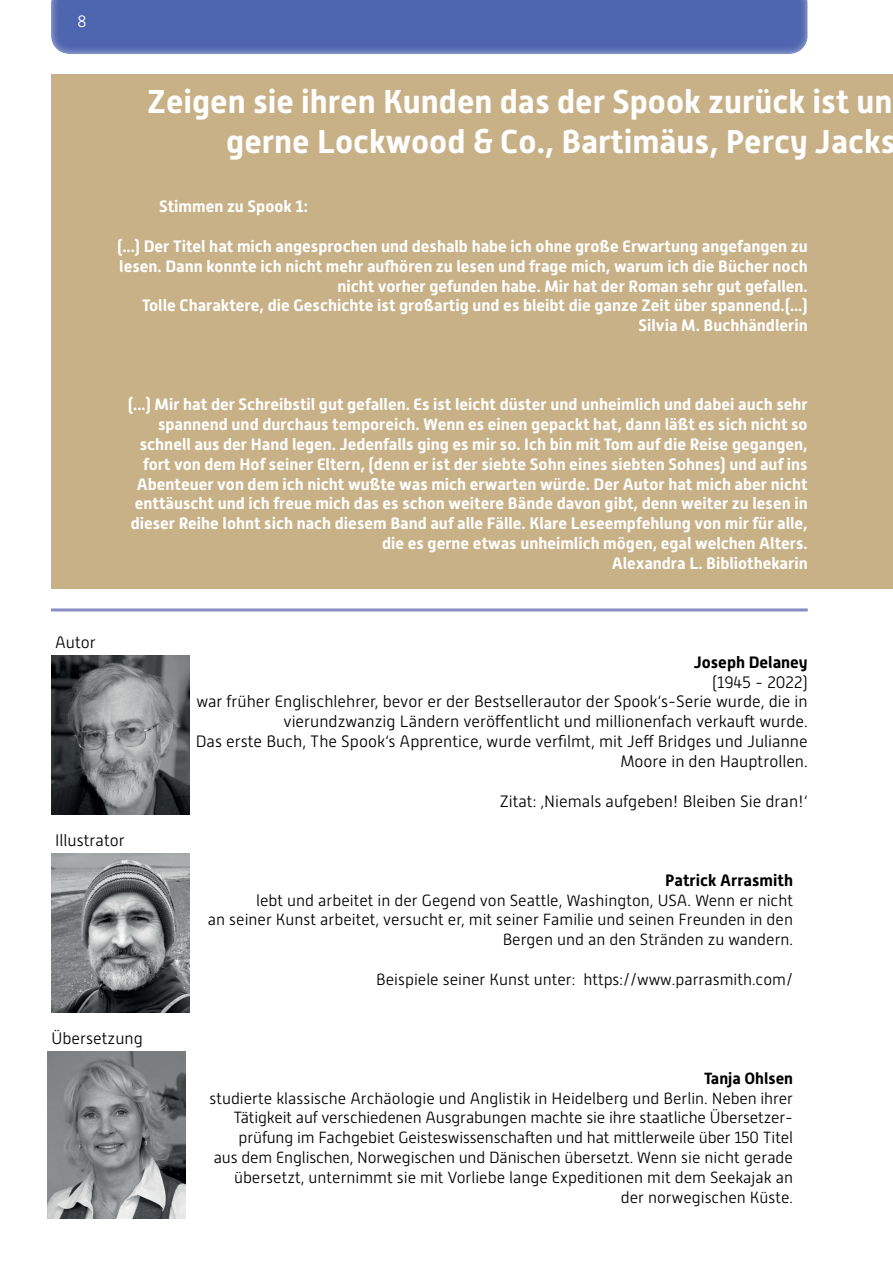
<style>
.page{position:relative;width:893px;height:1263px;background:#fff}
.page>*{position:absolute;margin:0;border:0;box-sizing:border-box;transform-origin:0 0}
.t1{font:700 33px/39.6px "Alwyn New";color:#fff;text-align:right}
.t2{font:700 16.5px/19.8px "Alwyn New";color:#fff;text-align:right}
.t3{font:300 16.5px/19.8px "Alwyn New";color:#000001;text-align:right}
.t4{font:700 16.5px "Alwyn New";color:#000001}
.t5{font:300 16.5px "Alwyn New";color:#fff}
.t6{font:300 16.2px/19.8px "Alwyn New";color:#000001;text-align:right}
.t7{font:700 16.2px "Alwyn New";color:#000001}
.s1{color:#fff}
</style>
<div class="page">
<hr style="left:51px;top:608px;width:757px;height:3px;background:#878dc5">
<div style="left:51px;top:74px;width:842px;height:515px;background:#c8b187"></div>
<div style="left:50px;top:0;width:759px;height:56px;background:#fff;opacity:.75"></div>
<img style="left:51px;top:655px;width:138px;height:159px">
<img style="left:51px;top:854px;width:138px;height:159px">
<img style="left:47px;top:1052px;width:138px;height:166px">
<p class="t5" style="left:77px;top:12px;width:11px">8</p>
<h1 class="t1" style="left:147px;top:82px;width:750px">Zeigen sie ihren Kunden das der Spook zurück ist un gerne Lockwood &amp; Co., Bartimäus, Percy Jacks</h1>
<p class="t2" style="left:159px;top:197px;width:150px">Stimmen zu Spook 1:</p>
<p class="t2" style="left:117px;top:236px;width:692px">(...) Der Titel hat mich angesprochen und deshalb habe ich ohne große Erwartung angefangen zu lesen. Dann konnte ich nicht mehr aufhören zu lesen und frage mich, warum ich die Bücher noch nicht vorher gefunden habe. Mir hat der Roman sehr gut gefallen.<br>Tolle Charaktere, die Geschichte ist großartig und es bleibt die ganze Zeit über spannend.(...)<br>Silvia M. Buchhändlerin</p>
<p class="t2" style="left:128px;top:395px;width:681px">(...) Mir hat der Schreibstil gut gefallen. Es ist leicht düster und unheimlich und dabei auch sehr spannend und durchaus temporeich. Wenn es einen gepackt hat, dann läßt es sich nicht so schnell aus der Hand legen. Jedenfalls ging es mir so. Ich bin mit Tom auf die Reise gegangen, fort von dem Hof seiner Eltern, (denn er ist der siebte Sohn eines siebten Sohnes) und auf ins Abenteuer von dem ich nicht wußte was mich erwarten würde. Der Autor hat mich aber nicht enttäuscht und ich freue mich das es schon weitere Bände davon gibt, denn weiter zu lesen in dieser Reihe lohnt sich nach diesem Band auf alle Fälle. Klare Leseempfehlung von mir für alle, die es gerne etwas unheimlich mögen, egal welchen Alters.<br>Alexandra L. Bibliothekarin</p>
<p class="t3" style="left:55px;top:632px;width:42px">Autor</p>
<p class="t4" style="left:694px;top:653px;width:115px">Joseph Delaney</p>
<p class="t3" style="left:196px;top:672px;width:613px">(1945 - 2022)<br>war früher Englischlehrer, bevor er der Bestsellerautor der Spook‘s-Serie wurde, die in vierundzwanzig Ländern veröffentlicht und millionenfach verkauft wurde.<br>Das erste Buch, The Spook‘s Apprentice, wurde verfilmt, mit Jeff Bridges und Julianne Moore in den Hauptrollen.</p>
<p class="t3" style="left:500px;top:791px;width:309px">Zitat: ‚Niemals aufgeben! Bleiben Sie dran!‘</p>
<p class="t3" style="left:55px;top:830px;width:71px">Illustrator</p>
<p class="t3" style="left:51px;top:1028px;width:93px">Übersetzung</p>
<p class="t4" style="left:665px;top:870px;width:129px">Patrick Arrasmith</p>
<p class="t6" style="left:208px;top:890px;width:587px"><span class="s1">Patri</span>lebt und arbeitet in der Gegend von Seattle, Washington, USA. Wenn er nicht an seiner Kunst arbeitet, versucht er, mit seiner Familie und seinen Freunden in den<br>Bergen und an den Stränden zu wandern.</p>
<p class="t6" style="left:376px;top:969px;width:418px">Beispiele seiner Kunst unter: https://www.parrasmith.com/</p>
<p class="t7" style="left:704px;top:1069px;width:91px">Tanja Ohlsen</p>
<p class="t6" style="left:209px;top:1088px;width:585px">studierte klassische Archäologie und Anglistik in Heidelberg und Berlin. Neben ihrer Tätigkeit auf verschiedenen Ausgrabungen machte sie ihre staatliche Übersetzer&shy;prüfung im Fachgebiet Geisteswissenschaften und hat mittlerweile über 150 Titel<br>aus dem Englischen, Norwegischen und Dänischen übersetzt. Wenn sie nicht gerade übersetzt, unternimmt sie mit Vorliebe lange Expeditionen mit dem Seekajak an der norwegischen Küste.</p>
</div>
